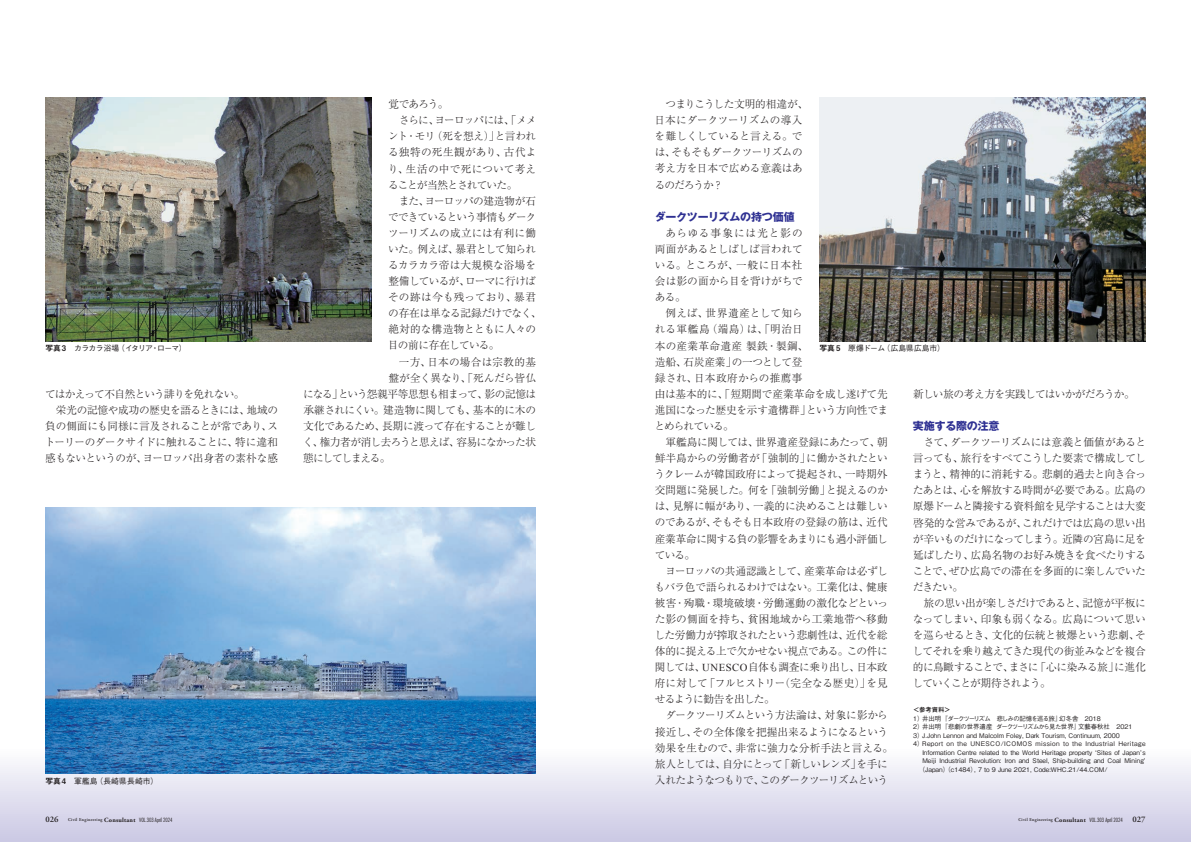
<style>
.page{position:relative;width:1191px;height:842px;background:#fff}
.page>*{position:absolute;margin:0;border:0;box-sizing:border-box;transform-origin:0 0}
.t1{font:700 11px "Gothic MB101 Pr 6 N";letter-spacing:-.015em;color:#2e3092}
.t2{font:300 10.6px/16.1px "Ryumin Pr 6 N";letter-spacing:-.03em;color:#231f20;text-align:justify}
.t3{font:300 10.6px "Ryumin Pr 6 N";letter-spacing:-.065em;color:#231f20}
.t4{font:300 10.6px "Ryumin Pr 6 N";letter-spacing:-.06em;color:#231f20}
.t5{font:300 10.6px "Ryumin Pr 6 N";letter-spacing:-.07em;color:#231f20}
.t6{font:300 10.6px "Ryumin Pr 6 N";letter-spacing:-.055em;color:#231f20}
.t7{font:300 10.6px "Ryumin Pr 6 N";letter-spacing:.02em;color:#231f20}
.t8{font:300 10.6px "Ryumin Pr 6 N";letter-spacing:-.075em;color:#231f20}
.t9{font:300 10.6px "Ryumin Pr 6 N";letter-spacing:-.08em;color:#231f20}
.t10{font:300 10.6px "Ryumin Pr 6 N";letter-spacing:-.01em;color:#231f20}
.t11{font:300 10.6px "Ryumin Pr 6 N";letter-spacing:.03em;color:#231f20}
.t12{font:300 10.6px "Ryumin Pr 6 N";letter-spacing:.025em;color:#231f20}
.t13{font:300 10.6px "Ryumin Pr 6 N";color:#231f20}
.t14{font:300 10.6px "Ryumin Pr 6 N";letter-spacing:.01em;color:#231f20}
.t15{font:300 10.6px "Ryumin Pr 6 N";letter-spacing:.005em;color:#231f20}
.t16{font:300 10.6px "Ryumin Pr 6 N";letter-spacing:-.105em;color:#231f20}
.t17{font:500 7.8px "Gothic BBB Pr 6 N";color:#231f20}
.t18{font:500 7.8px "Gothic BBB Pr 6 N";letter-spacing:-.065em;color:#231f20}
.t19{font:500 6.4px "Gothic BBB Pr 6 N";color:#231f20}
.t20{font:500 6.4px "Gothic BBB Pr 6 N";letter-spacing:.06em;color:#231f20}
.t21{font:500 6.4px "Gothic BBB Pr 6 N";letter-spacing:-.02em;color:#231f20}
.t22{font:500 6.4px "Gothic BBB Pr 6 N";letter-spacing:-.1em;color:#231f20}
.t23{font:6.4px "Midashi Go Pr 6 N MB31";color:#231f20}
.t24{font:600 4.5px "Adobe Garamond Pro";letter-spacing:.07em;color:#231f20;scale:.95 1}
.s1{font-family:"Times New Roman";font-weight:400}
.s2{font-family:"Midashi Go Pr 6 N MB31";font-weight:400}
.s3{font-size:8.5px}
.s4{font-weight:700;font-size:6.4px}
.s5{font-family:"Futura Std";font-weight:300;font-stretch:condensed;font-size:5.7px}
</style>
<div class="page">
<div style="left:0;top:748px;width:1191px;height:94px;background:linear-gradient(to bottom,#fdfefe,#cac8e3)"></div>
<img style="left:45px;top:98px;width:326px;height:244px">
<img style="left:819px;top:98px;width:326px;height:244px">
<img style="left:45px;top:507px;width:491px;height:267px">
<p class="t2" style="left:654px;top:95px;width:155px;text-align:left;text-indent:11px">つまりこうした文明的相違が、日本にダークツーリズムの導入を難しくしていると言える。では、そもそもダークツーリズムの考え方を日本で広める意義はあるのだろうか？</p>
<p class="t1" style="left:655px;top:207px;width:141px">ダークツーリズムの持つ価値</p>
<p class="t2" style="left:655px;top:224px;width:149px;text-indent:11px">あらゆる事象には光と影の両面があるとしばしば言われている。ところが、一般に日本社会は影の面から目を背けがちである。</p>
<p class="t2" style="left:654px;top:305px;width:235px;text-align:left;text-indent:11px">例えば、世界遺産として知ら<br>れる軍艦島（端島）は、「明治日<br>本の産業革命遺産製鉄・製鋼、<br>造船、石炭産業」の一つとして登<br>録され、日本政府からの推薦事<br>由は基本的に、「短期間で産業革命を成し遂げて先進国になった歴史を示す遺構群」という方向性でまとめられている。</p>
<p class="t2" style="left:654px;top:433px;width:235px;text-indent:11px">軍艦島に関しては、世界遺産登録にあたって、朝鮮半島からの労働者が「強制的」に働かされたというクレームが韓国政府によって提起され、一時期外交問題に発展した。何を「強制労働」と捉えるのかは、見解に幅があり、一義的に決めることは難しいのであるが、そもそも日本政府の登録の筋は、近代産業革命に関する負の影響をあまりにも過小評価している。</p>
<p class="t2" style="left:654px;top:562px;width:235px;text-indent:11px">ヨーロッパの共通認識として、産業革命は必ずしもバラ色で語られるわけではない。工業化は、健康被害・殉職・環境破壊・労働運動の激化などといった影の側面を持ち、貧困地域から工業地帯へ移動した労働力が搾取されたという悲劇性は、近代を総体的に捉える上で欠かせない視点である。この件に関しては、<span class="s1">UNESCO</span>自体も調査に乗り出し、日本政府に対して「フルヒストリー（完全なる歴史）」を見せるように勧告を出した。</p>
<p class="t2" style="left:655px;top:707px;width:240px;text-align:center">ダークツーリズムという方法論は、対象に影から<br>接近し、その全体像を把握出来るようになるという効果を生むので、非常に強力な分析手法と言える。旅人としては、自分にとって「新しいレンズ」を手に入れたようなつもりで、このダークツーリズムという</p>
<p class="t2" style="left:388px;top:96px;width:61px">覚であろう。</p>
<p class="t8" style="left:399px;top:112px;width:139px">さらに、ヨーロッパには、「メメ</p>
<p class="t2" style="left:388px;top:128px;width:149px">ント・モリ（死を想え）」と言われ</p>
<p class="t11" style="left:388px;top:144px;width:150px">る独特の死生観があり、古代よ</p>
<p class="t12" style="left:388px;top:160px;width:150px">り、生活の中で死について考え</p>
<p class="t5" style="left:388px;top:176px;width:131px">ることが当然とされていた。</p>
<p class="t4" style="left:399px;top:192px;width:139px">また、ヨーロッパの建造物が石</p>
<p class="t9" style="left:388px;top:208px;width:150px">でできているという事情もダーク</p>
<p class="t13" style="left:388px;top:225px;width:149px">ツーリズムの成立には有利に働</p>
<p class="t3" style="left:388px;top:241px;width:149px">いた。例えば、暴君として知られ</p>
<p class="t14" style="left:388px;top:257px;width:150px">るカラカラ帝は大規模な浴場を</p>
<p class="t3" style="left:388px;top:273px;width:149px">整備しているが、ローマに行けば</p>
<p class="t7" style="left:388px;top:289px;width:149px">その跡は今も残っており、暴君</p>
<p class="t2" style="left:388px;top:305px;width:155px">の存在は単なる記録だけでなく、</p>
<p class="t15" style="left:388px;top:321px;width:149px">絶対的な構造物とともに人々の</p>
<p class="t6" style="left:388px;top:337px;width:113px">目の前に存在している。</p>
<p class="t7" style="left:399px;top:353px;width:138px">一方、日本の場合は宗教的基</p>
<p class="t10" style="left:388px;top:369px;width:149px">盤が全く異なり、「死んだら皆仏</p>
<p class="t4" style="left:303px;top:385px;width:234px">になる」という怨親平等思想も相まって、影の記憶は</p>
<p class="t2" style="left:303px;top:401px;width:234px">承継されにくい。建造物に関しても、基本的に木の</p>
<p class="t2" style="left:303px;top:417px;width:234px">文化であるため、長期に渡って存在することが難し</p>
<p class="t3" style="left:303px;top:434px;width:235px">く、権力者が消し去ろうと思えば、容易になかった状</p>
<p class="t16" style="left:303px;top:450px;width:89px">態にしてしまえる。</p>
<p class="t18" style="left:45px;top:342px;width:143px"><span class="s2">写真 3</span>　カラカラ浴場（イタリア・ローマ）</p>
<p class="t17" style="left:819px;top:342px;width:127px"><span class="s2">写真 5</span>　原爆ドーム（広島県広島市）</p>
<p class="t6" style="left:913px;top:385px;width:223px">新しい旅の考え方を実践してはいかがだろうか。</p>
<p class="t1" style="left:913px;top:417px;width:88px">実施する際の注意</p>
<p class="t2" style="left:912px;top:433px;width:235px;text-indent:11px">さて、ダークツーリズムには意義と価値があると言っても、旅行をすべてこうした要素で構成してしまうと、精神的に消耗する。悲劇的過去と向き合ったあとは、心を解放する時間が必要である。広島の原爆ドームと隣接する資料館を見学することは大変啓発的な営みであるが、これだけでは広島の思い出が辛いものだけになってしまう。近隣の宮島に足を延ばしたり、広島名物のお好み焼きを食べたりすることで、ぜひ広島での滞在を多面的に楽しんでいただきたい。</p>
<p class="t2" style="left:912px;top:594px;width:235px;text-indent:11px">旅の思い出が楽しさだけであると、記憶が平板になってしまい、印象も弱くなる。広島について思いを巡らせるとき、文化的伝統と被爆という悲劇、そしてそれを乗り越えてきた現代の街並みなどを複合的に鳥瞰することで、まさに「心に染みる旅」に進化していくことが期待されよう。</p>
<p class="t23" style="left:913px;top:704px;width:39px">＜参考資料＞</p>
<p class="t22" style="left:913px;top:713px;width:189px">1）井出明『ダークツーリズム　悲しみの記憶を巡る旅』幻冬舎　2018</p>
<p class="t21" style="left:913px;top:721px;width:221px">2）井出明『悲劇の世界遺産 ダークツーリズムから見た世界』文藝春秋社　2021</p>
<p class="t19" style="left:913px;top:730px;width:208px">3）J.John Lennon and Malcolm Foley, Dark Tourism, Continuum, 2000</p>
<p class="t20" style="left:913px;top:738px;width:234px">4）Report on the UNESCO/ICOMOS mission to the Industrial Heritage</p>
<p class="t19" style="left:922px;top:747px;width:225px">Information Centre related to the World Heritage property ‘Sites of Japan’s</p>
<p class="t19" style="left:922px;top:755px;width:225px">Meiji Industrial Revolution: Iron and Steel, Ship-building and Coal Mining’</p>
<p class="t19" style="left:919px;top:764px;width:190px">（Japan）（c1484）, 7 to 9 June 2021, Code:WHC.21/44.COM/</p>
<p class="t5" style="left:45px;top:385px;width:201px">てはかえって不自然という誹りを免れない。</p>
<p class="t2" style="left:56px;top:401px;width:224px">栄光の記憶や成功の歴史を語るときには、地域の</p>
<p class="t2" style="left:45px;top:417px;width:234px">負の側面にも同様に言及されることが常であり、ス</p>
<p class="t2" style="left:45px;top:433px;width:235px">トーリーのダークサイドに触れることに、特に違和</p>
<p class="t2" style="left:45px;top:449px;width:234px">感もないというのが、ヨーロッパ出身者の素朴な感</p>
<p class="t17" style="left:45px;top:774px;width:115px"><span class="s2">写真 4</span>　軍艦島（長崎県長崎市）</p>
<p class="t24" style="left:45px;top:817px;width:135px"><span class="s3">026</span> Civil Engineering <span class="s4">Consultant</span> <span class="s5">VOL.303 April 2024</span></p>
<p class="t24" style="left:1018px;top:817px;width:135px">Civil Engineering <span class="s4">Consultant</span> <span class="s5">VOL.303 April 2024</span> <span class="s3">027</span></p>
</div>
